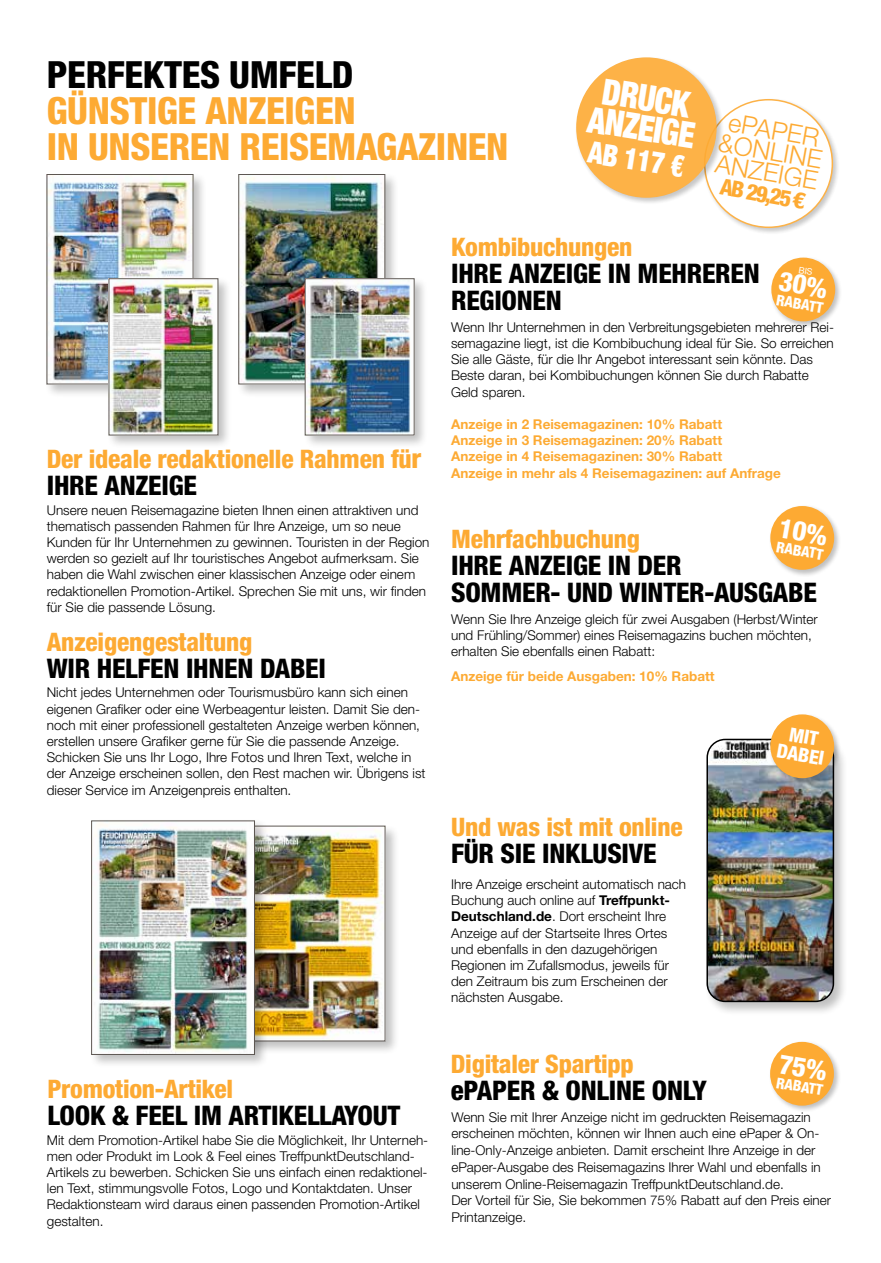
<style>
.page{position:relative;width:881px;height:1263px;background:#fff}
.page>*{position:absolute;margin:0;border:0;box-sizing:border-box;transform-origin:0 0}
.t1{font:800 condensed 37.5px/36px "Helvetica Neue LT";letter-spacing:-.01em;color:#fdaa33}
.t2{font:800 condensed 37.5px "Helvetica Neue LT";letter-spacing:-.01em;color:#000}
.t3{font:900 condensed 36px/30px "Helvetica Neue";color:#fff;scale:.9 1}
.t4{font:900 condensed 30px "Helvetica Neue";color:#fff;scale:.9 1}
.t5{font:800 condensed 27px/27px "Helvetica Neue LT";letter-spacing:-.01em;color:#000}
.t6{font:800 condensed 25.5px "Helvetica Neue LT";letter-spacing:-.01em;color:#fdaa33}
.t7{font:300 25.5px/21.1px "Helvetica Neue LT";color:#fdaa33}
.t8{font:800 condensed 22.5px "Helvetica Neue LT";color:#fdaa33}
.t9{font:800 condensed 19.5px/18px "Helvetica Neue LT";color:#fff;text-align:center}
.t10{font:800 condensed 15px "Helvetica Neue LT";color:#fff}
.t11{font:300 13.5px/16.2px "Helvetica Neue LT";color:#000}
.t12{font:700 13.5px/16.2px "Helvetica Neue LT";color:#fdaa33}
.s1{font-size:27px}
.s2{font-weight:700}
</style>
<div class="page">
<div style="left:702px;top:97px;width:138px;height:139px;background:#000;opacity:.25"></div>
<div style="left:704px;top:100px;width:128px;height:127px;background:#fff;border-radius:50%"></div>
<div style="left:574px;top:56px;width:150px;height:149px;background:#000;opacity:.25"></div>
<div style="left:576px;top:57px;width:140px;height:141px;background:#fdb247;border-radius:50%"></div>
<div style="left:233px;top:824px;width:166px;height:231px;background:#000;opacity:.25"></div>
<img style="left:268px;top:828px;width:115px;height:211px">
<div style="left:89px;top:818px;width:179px;height:250px;background:#000;opacity:.25"></div>
<img style="left:93px;top:823px;width:159px;height:229px">
<div style="left:769px;top:256px;width:73px;height:73px;background:#000;opacity:.25"></div>
<div style="left:771px;top:258px;width:63px;height:63px;background:#fdaa33;border-radius:50%"></div>
<div style="left:768px;top:504px;width:73px;height:73px;background:#000;opacity:.25"></div>
<div style="left:770px;top:506px;width:63px;height:64px;background:#fdaa33;border-radius:50%"></div>
<div style="left:768px;top:1040px;width:73px;height:73px;background:#000;opacity:.25"></div>
<div style="left:769px;top:1042px;width:64px;height:64px;background:#fdaa33;border-radius:50%"></div>
<div style="left:236px;top:172px;width:163px;height:226px;background:#000;opacity:.25"></div>
<img style="left:240px;top:176px;width:143px;height:206px">
<div style="left:238px;top:174px;width:147px;height:210px;border:1px solid #5d5752"></div>
<div style="left:302px;top:276px;width:126px;height:173px;background:#000;opacity:.25"></div>
<img style="left:307px;top:281px;width:105px;height:152px">
<div style="left:305px;top:279px;width:109px;height:156px;border:1px solid #5d5752"></div>
<div style="left:45px;top:172px;width:162px;height:226px;background:#000;opacity:.25"></div>
<img style="left:49px;top:176px;width:142px;height:206px">
<div style="left:106px;top:276px;width:126px;height:173px;background:#000;opacity:.25"></div>
<img style="left:111px;top:281px;width:105px;height:152px">
<div style="left:704px;top:736px;width:144px;height:280px;background:#000;opacity:.25"></div>
<img style="left:707px;top:739px;width:126px;height:262px">
<div style="left:706px;top:739px;width:127px;height:263px;border:2px solid #000;border-radius:18px"></div>
<div style="left:768px;top:713px;width:73px;height:73px;background:#000;opacity:.25"></div>
<div style="left:770px;top:714px;width:63px;height:64px;background:#fdaa33;border-radius:50%"></div>
<h1 class="t2" style="left:47px;top:51px;width:308px">PERFEKTES UMFELD</h1>
<h1 class="t1" style="left:47px;top:92px;width:463px">GÜNSTIGE ANZEIGEN<br>IN UNSEREN REISEMAGAZINEN</h1>
<h2 class="t3" style="left:595px;top:73px;width:121px;rotate:9deg">DRUCK<br>ANZEIGE</h2>
<h3 class="t4" style="left:592px;top:127px;width:109px;rotate:9deg">AB 117 €</h3>
<h3 class="t7" style="left:724px;top:110px;width:106px;rotate:10deg">ePAPER &amp;ONLINE<br>ANZEIGE</h3>
<h3 class="t8" style="left:722px;top:173px;width:87px;rotate:10deg">AB 29,25 €</h3>
<h3 class="t6" style="left:47px;top:443px;width:376px">Der ideale redaktionelle Rahmen fü<span class="s1">r</span></h3>
<h3 class="t5" style="left:47px;top:472px;width:152px">IHRE ANZEIGE</h3>
<p class="t11" style="left:47px;top:501px;width:384px">Unsere neuen Reisemagazine bieten Ihnen einen attraktiven und thematisch passenden Rahmen für Ihre Anzeige, um so neue Kunden für Ihr Unternehmen zu gewinnen. Touristen in der Region werden so gezielt auf Ihr touristisches Angebot aufmerksam. Sie haben die Wahl zwischen einer klassischen Anzeige oder einem redaktionellen Promotion-Artikel. Sprechen Sie mit uns, wir finden für Sie die passende Lösung.</p>
<h3 class="t6" style="left:47px;top:626px;width:207px">Anzeigengestaltung</h3>
<h3 class="t5" style="left:47px;top:655px;width:280px">WIR HELFEN IHNEN DABEI</h3>
<p class="t11" style="left:47px;top:684px;width:380px">Nicht jedes Unternehmen oder Tourismusbüro kann sich einen eigenen Grafiker oder eine Werbeagentur leisten. Damit Sie den&shy;noch mit einer professionell gestalteten Anzeige werben können, erstellen unsere Grafiker gerne für Sie die passende Anzeige.<br>Schicken Sie uns Ihr Logo, Ihre Fotos und Ihren Text, welche in der Anzeige erscheinen sollen, den Rest machen wir. Übrigens ist dieser Service im Anzeigenpreis enthalten.</p>
<h3 class="t6" style="left:47px;top:1073px;width:187px">Promotion-Artikel</h3>
<h3 class="t5" style="left:47px;top:1101px;width:354px">LOOK &amp; FEEL IM ARTIKELLAYOUT</h3>
<p class="t11" style="left:47px;top:1131px;width:383px">Mit dem Promotion-Artikel habe Sie die Möglichkeit, Ihr Unterneh&shy;men oder Produkt im Look &amp; Feel eines TreffpunktDeutschland-Artikels zu bewerben. Schicken Sie uns einfach einen redaktionel&shy;len Text, stimmungsvolle Fotos, Logo und Kontaktdaten. Unser Redaktionsteam wird daraus einen passenden Promotion-Artikel gestalten.</p>
<h3 class="t6" style="left:451px;top:231px;width:183px">Kombibuchungen</h3>
<h3 class="t5" style="left:451px;top:259px;width:310px">IHRE ANZEIGE IN MEHREREN<br>REGIONEN</h3>
<p class="t10" style="left:777px;top:290px;width:49px;rotate:10deg">RABATT</p>
<p class="t11" style="left:451px;top:319px;width:384px">Wenn Ihr Unternehmen in den Verbreitungsgebieten mehrerer Rei&shy;semagazine liegt, ist die Kombibuchung ideal für Sie. So erreichen Sie alle Gäste, für die Ihr Angebot interessant sein könnte. Das Beste daran, bei Kombibuchungen können Sie durch Rabatte Geld sparen.</p>
<p class="t12" style="left:451px;top:416px;width:331px">Anzeige in 2 Reisemagazinen: 10% Rabatt<br>Anzeige in 3 Reisemagazinen: 20% Rabatt<br>Anzeige in 4 Reisemagazinen: 30% Rabatt<br>Anzeige in mehr als 4 Reisemagazinen: auf Anfrage</p>
<h3 class="t6" style="left:451px;top:523px;width:190px">Mehrfachbuchung</h3>
<h3 class="t5" style="left:451px;top:551px;width:367px">IHRE ANZEIGE IN DER<br>SOMMER- UND WINTER-AUSGABE</h3>
<p class="t10" style="left:777px;top:537px;width:49px;rotate:10deg">RABATT</p>
<p class="t11" style="left:451px;top:610px;width:368px">Wenn Sie Ihre Anzeige gleich für zwei Ausgaben (Herbst/Winter und Frühling/Sommer) eines Reisemagazins buchen möchten, erhalten Sie ebenfalls einen Rabatt:</p>
<p class="t12" style="left:451px;top:667px;width:265px">Anzeige für beide Ausgaben: 10% Rabatt</p>
<h3 class="t6" style="left:451px;top:811px;width:233px">Und was ist mit online</h3>
<h3 class="t5" style="left:451px;top:839px;width:207px">FÜR SIE INKLUSIVE</h3>
<p class="t11" style="left:451px;top:876px;width:236px">Ihre Anzeige erscheint automatisch nach Buchung auch online auf <span class="s2">Treffpunkt-Deutschland.de</span>. Dort erscheint Ihre Anzeige auf der Startseite Ihres Ortes und ebenfalls in den dazugehörigen Regionen im Zufallsmodus, jeweils für den Zeitraum bis zum Erscheinen der nächsten Ausgabe.</p>
<h3 class="t9" style="left:781px;top:723px;width:49px;rotate:10deg">MIT<br>DABEI</h3>
<h3 class="t6" style="left:450px;top:1048px;width:184px">Digitaler Spartipp</h3>
<h3 class="t5" style="left:450px;top:1077px;width:257px">ePAPER &amp; ONLINE ONLY</h3>
<p class="t10" style="left:777px;top:1073px;width:49px;rotate:10deg">RABATT</p>
<p class="t11" style="left:451px;top:1108px;width:381px;line-height:16.8px">Wenn Sie mit Ihrer Anzeige nicht im gedruckten Reisemagazin erscheinen möchten, können wir Ihnen auch eine ePaper &amp; On&shy;line-Only-Anzeige anbieten. Damit erscheint Ihre Anzeige in der ePaper-Ausgabe des Reisemagazins Ihrer Wahl und ebenfalls in unserem Online-Reisemagazin TreffpunktDeutschland.de.<br>Der Vorteil für Sie, Sie bekommen 75% Rabatt auf den Preis einer Printanzeige.</p>
</div>
